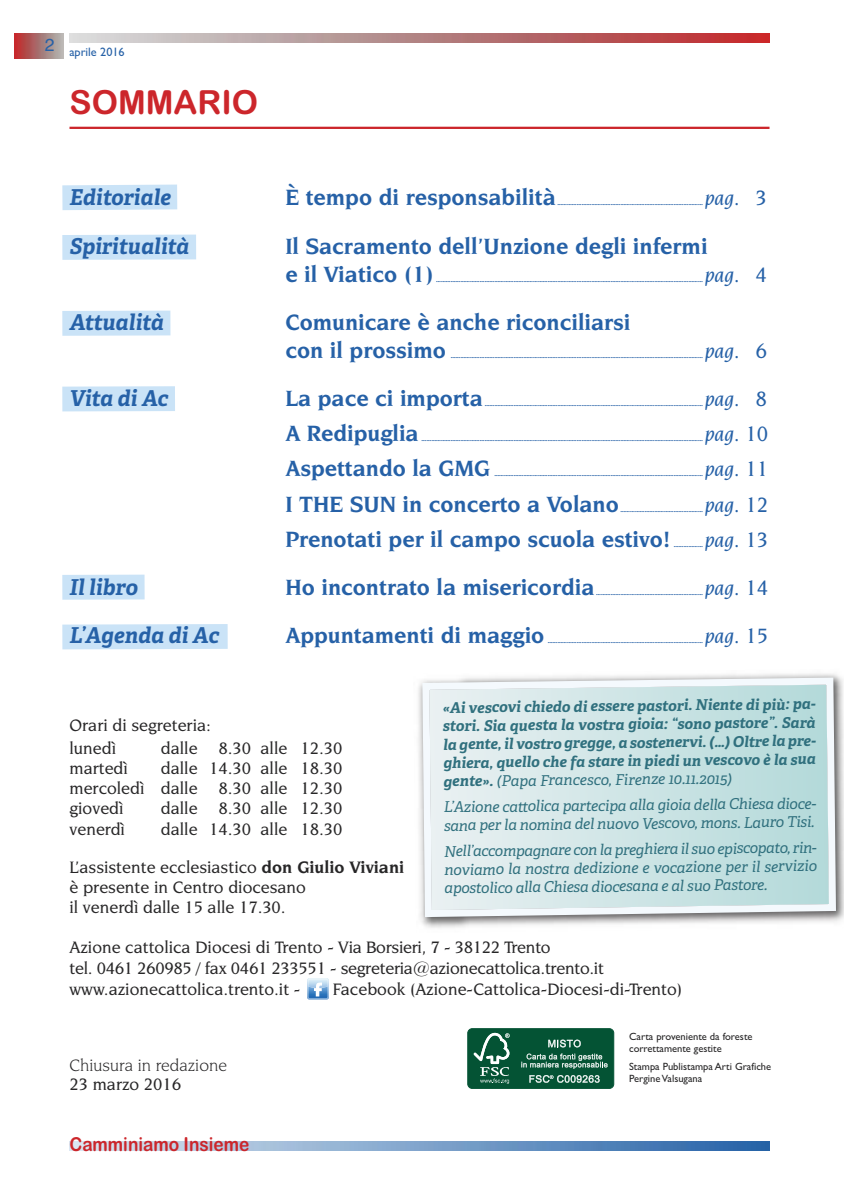
<style>
.page{position:relative;width:844px;height:1191px;background:#fff}
.page>*{position:absolute;margin:0;border:0;box-sizing:border-box;transform-origin:0 0}
.t1{font:33.25px "Arial Rounded MT Bold";color:#cc262b}
.t2{font:700 23.28px/28px "Novarese IT Cby BT";color:#2661a7}
.t3{font:italic 700 21.88px "Adelle";color:#2661a7}
.t4{font:italic 500 21.88px "Novarese IT Cby BT";color:#2661a7}
.t5{font:19.25px "Arial Rounded MT Bold";color:#cc262b;scale:.9 1}
.t6{font:500 17.5px/20.1px "Novarese IT Cby BT";color:#272627}
.t7{font:17.5px "Novarese IT Cby BT";color:#272627}
.t8{font:italic 14.88px/18.2px "Adelle";color:#30707e}
.t9{font:italic 700 14.88px/18.4px "Adelle";color:#30707e;text-align:justify}
.t10{font:12.25px "Gill Sans";color:#2661a7}
.t11{font:10.5px/11.4px "Gill Sans";color:#272627}
.t12{font:8.75px "Adelle";color:#2661a7}
.s1{font-weight:400}
.s2{font-weight:700}
</style>
<div class="page">
<div style="left:62px;top:574px;width:82px;height:25px;background:#cae3f7"></div>
<div style="left:62px;top:624px;width:166px;height:25px;background:#cae3f7"></div>
<div style="left:62px;top:310px;width:108px;height:26px;background:#cae3f7"></div>
<div style="left:62px;top:386px;width:113px;height:25px;background:#cae3f7"></div>
<svg style="left:62px;top:184px;width:115px;height:26px"></svg>
<img style="left:15px;top:34px;width:48px;height:25px">
<img style="left:69px;top:34px;width:700px;height:9px">
<img style="left:69px;top:1142px;width:700px;height:8px">
<hr style="left:69px;top:127px;width:700px;height:2px;background:#cc262b">
<svg style="left:467px;top:1028px;width:147px;height:61px"></svg>
<div style="left:62px;top:235px;width:134px;height:25px;background:#cae3f7"></div>
<svg style="left:307px;top:978px;width:21px;height:21px"></svg>
<img style="left:418px;top:673px;width:425px;height:255px">
<svg style="left:422px;top:677px;width:413px;height:240px"></svg>
<p class="t10" style="left:45px;top:45px;width:81px"><sup>2</sup> aprile 2016</p>
<h1 class="t1" style="left:69px;top:83px;width:190px">SOMMARIO</h1>
<p class="t3" style="left:69px;top:189px;width:103px">Editoriale</p>
<h2 class="t2" style="left:285px;top:185px;width:272px">È tempo di responsabilità</h2>
<p class="t4" style="left:704px;top:189px;width:64px">pag. 3</p>
<p class="t12" style="left:557px;top:199px;width:147px">………………………………………………………………………………</p>
<p class="t3" style="left:69px;top:238px;width:121px">Spiritualità</p>
<h2 class="t2" style="left:285px;top:233px;width:423px">Il Sacramento dell’Unzione degli infermi e il Viatico (1)</h2>
<p class="t4" style="left:704px;top:266px;width:64px">pag. 4</p>
<p class="t12" style="left:436px;top:275px;width:268px">…………………………………………………………………………………………………………………………………………………</p>
<p class="t3" style="left:69px;top:314px;width:96px">Attualità</p>
<h2 class="t2" style="left:285px;top:310px;width:346px">Comunicare è anche riconciliarsi con il prossimo</h2>
<p class="t4" style="left:704px;top:342px;width:64px">pag. 6</p>
<p class="t12" style="left:450px;top:352px;width:253px">…………………………………………………………………………………………………………………………………………</p>
<p class="t3" style="left:69px;top:390px;width:100px">Vita di Ac</p>
<h2 class="t2" style="left:285px;top:386px;width:199px">La pace ci importa</h2>
<p class="t4" style="left:704px;top:390px;width:64px">pag. 8</p>
<p class="t12" style="left:484px;top:400px;width:220px">………………………………………………………………………………………………………………………</p>
<h2 class="t2" style="left:285px;top:421px;width:135px">A Redipuglia</h2>
<p class="t4" style="left:704px;top:425px;width:65px">pag. 10</p>
<p class="t12" style="left:421px;top:435px;width:283px">…………………………………………………………………………………………………………………………………………………………</p>
<h2 class="t2" style="left:285px;top:456px;width:206px">Aspettando la GMG</h2>
<p class="t4" style="left:704px;top:460px;width:65px">pag. 11</p>
<p class="t12" style="left:494px;top:470px;width:210px">…………………………………………………………………………………………………………………</p>
<h2 class="t2" style="left:285px;top:491px;width:335px">I THE SUN in concerto a Volano</h2>
<p class="t4" style="left:704px;top:495px;width:65px">pag. 12</p>
<p class="t12" style="left:620px;top:505px;width:84px">……………………………………………</p>
<h2 class="t2" style="left:285px;top:526px;width:386px">Prenotati per il campo scuola estivo!</h2>
<p class="t4" style="left:704px;top:530px;width:65px">pag. 13</p>
<p class="t12" style="left:673px;top:540px;width:31px">………………</p>
<p class="t3" style="left:69px;top:579px;width:70px">Il libro</p>
<h2 class="t2" style="left:285px;top:574px;width:310px">Ho incontrato la misericordia</h2>
<p class="t4" style="left:704px;top:579px;width:65px">pag. 14</p>
<p class="t12" style="left:596px;top:588px;width:108px">…………………………………………………………</p>
<p class="t3" style="left:69px;top:627px;width:151px">L’Agenda di Ac</p>
<h2 class="t2" style="left:285px;top:623px;width:260px">Appuntamenti di maggio</h2>
<p class="t4" style="left:704px;top:627px;width:65px">pag. 15</p>
<p class="t12" style="left:547px;top:637px;width:157px">……………………………………………………………………………………</p>
<p class="t9" style="left:442px;top:701px;width:374px;rotate:-1deg">«Ai vescovi chiedo di essere pastori. Niente di più: pa&shy;stori. Sia questa la vostra gioia: “sono pastore”. Sarà la gente, il vostro gregge, a sostenervi. (…) Oltre la pre&shy;ghiera, quello che fa stare in piedi un vescovo è la sua gente». <span class="s1">(Papa Francesco, Firenze 10.11.2015)</span></p>
<p class="t8" style="left:443px;top:800px;width:372px;rotate:-1deg">L’Azione catt olica partecipa alla gioia della Chiesa dioce&shy;sana per la nomina del nuovo Vescovo, mons. Lauro Tisi.</p>
<p class="t8" style="left:443px;top:845px;width:374px;text-align:justify;rotate:-1deg">Nell’accompagnare con la preghiera il suo episcopato, rin&shy;noviamo la nostra dedizione e vocazione per il servizio apostolico alla Chiesa diocesana e al suo Pastore.</p>
<p class="t6" style="left:69px;top:715px;width:143px;line-height:22.6px">Orari di segreteria: lunedì</p>
<p class="t6" style="left:161px;top:739px;width:183px">dalle 8.30 alle 12.30</p>
<p class="t6" style="left:69px;top:759px;width:60px">martedì</p>
<p class="t6" style="left:69px;top:759px;width:274px;text-align:justify;text-indent:91px">dalle 14.30 alle 18.30 mercoledì dalle 8.30 alle 12.30 giovedì</p>
<p class="t6" style="left:161px;top:799px;width:183px">dalle 8.30 alle 12.30</p>
<p class="t6" style="left:69px;top:819px;width:57px">venerdì</p>
<p class="t6" style="left:161px;top:819px;width:183px">dalle 14.30 alle 18.30</p>
<p class="t6" style="left:69px;top:858px;width:336px">L’assistente ecclesiastico <span class="s2">don Giulio Viviani </span>è presente in Centro diocesano<br>il venerdì dalle 15 alle 17.30.</p>
<p class="t6" style="left:69px;top:937px;width:536px;line-height:21px">Azione cattolica Diocesi di Trento - Via Borsieri, 7 - 38122 Trento<br>tel. 0461 260985 / fax 0461 233551 - segreteria@azionecattolica.trento.it www.azionecattolica.trento.it -</p>
<p class="t6" style="left:333px;top:980px;width:350px">Facebook (Azione-Cattolica-Diocesi-di-Trento)</p>
<p class="t7" style="left:69px;top:1058px;width:159px">Chiusura in redazione</p>
<p class="t6" style="left:69px;top:1075px;width:113px">23 marzo 2016</p>
<p class="t5" style="left:69px;top:1133px;width:201px">Camminiamo Insieme</p>
<p class="t11" style="left:629px;top:1030px;width:125px">Carta proveniente da foreste correttamente gestite</p>
<p class="t11" style="left:629px;top:1061px;width:144px">Stampa Publistampa Arti Grafiche<br>PergineValsugana</p>
</div>
